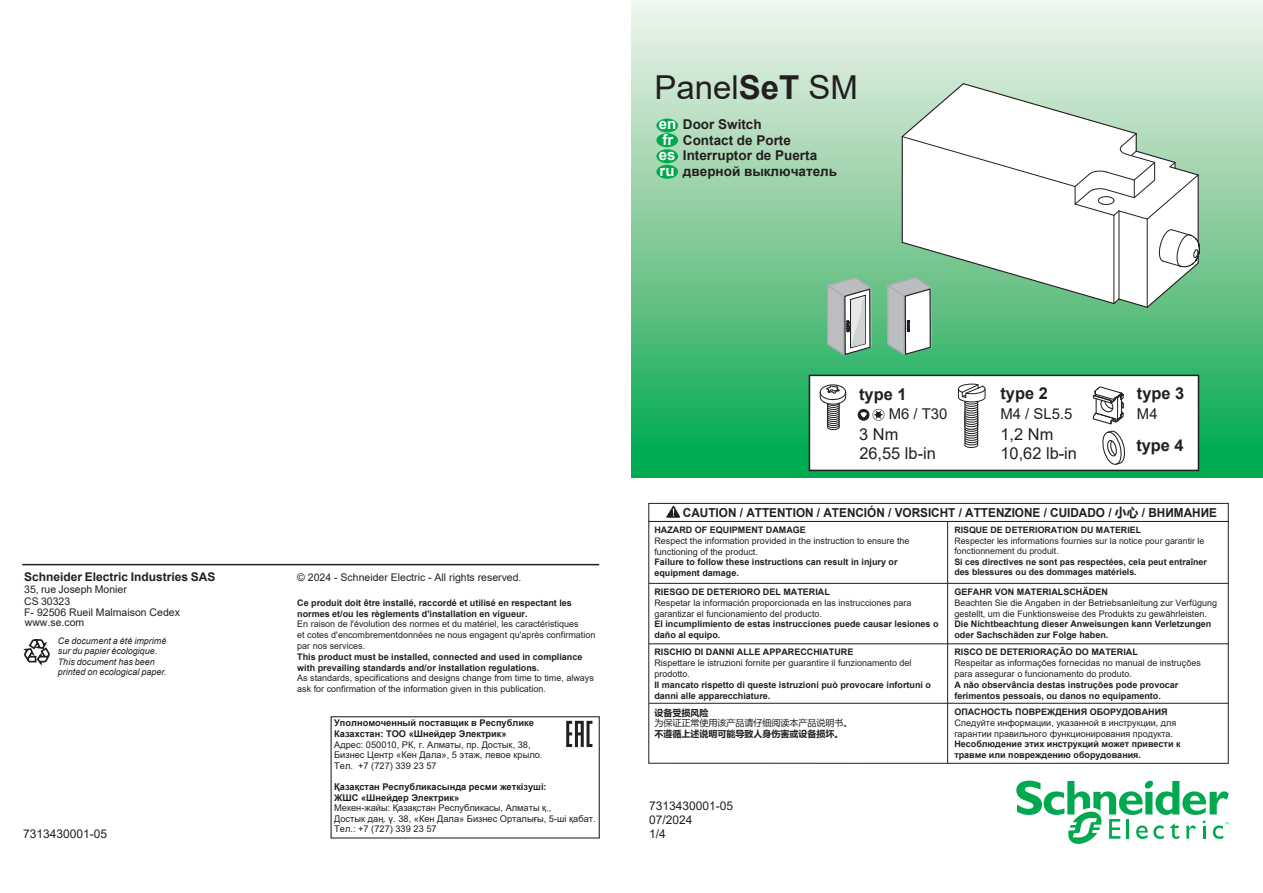
<style>
.page{position:relative;width:1263px;height:893px;background:#fff}
.page>*{position:absolute;margin:0;border:0;box-sizing:border-box;transform-origin:0 0}
.t1{font:33px "Arial";color:#231f20}
.t2{font:16.35px "Arial";color:#231f20}
.t3{font:700 16.35px "Arial";color:#231f20}
.t4{font:700 15px "Arial";color:#fff}
.t5{font:14.85px "Arial";color:#231f20}
.t6{font:700 13.5px "Arial";color:#231f20}
.t7{font:700 12.45px "Arial";color:#231f20;scale:.95 1}
.t8{font:12px/14.4px "Arial";color:#231f20}
.t9{font:700 12px "Arial";color:#231f20}
.t10{font:10.5px/12px "Arial";color:#231f20}
.t11{font:9.3px/10.6px "Arial";color:#231f20}
.t12{font:700 9.3px/10.6px "Arial";color:#231f20}
.t13{font:700 9px/10.8px "Arial";color:#231f20}
.t14{font:9px/10.8px "Arial";color:#231f20}
.t15{font:italic 9px/9.8px "Arial";color:#231f20}
.t16{font:700 9px "Microsoft Ya Hei UI";color:#231f20}
.t17{font:9px "Microsoft Ya Hei UI";color:#231f20}
.t18{font:700 8.85px/10.6px "Arial";color:#231f20}
.t19{font:8.85px/10.6px "Arial";color:#231f20}
.s1{font-weight:700}
.s2{font-size:15px;color:#fff}
.s3{font-family:"Microsoft Ya Hei UI"}
</style>
<div class="page">
<div style="left:632px;top:0;width:631px;height:478px;background:linear-gradient(to bottom,#faf3ec,#00a449)"></div>
<div style="left:809px;top:375px;width:389px;height:95px;background:#fff"></div>
<div style="left:809px;top:375px;width:390px;height:96px;border:2px solid #231f20"></div>
<div style="left:858px;top:409px;width:11px;height:12px;background:#231f20;border-radius:50%"></div>
<svg style="left:860px;top:409px;width:24px;height:12px"></svg>
<svg style="left:819px;top:384px;width:27px;height:46px"></svg>
<svg style="left:958px;top:383px;width:28px;height:65px"></svg>
<svg style="left:903px;top:220px;width:294px;height:9px"></svg>
<hr style="left:902px;top:137px;width:1px;height:105px;background:#231f20">
<hr style="left:1197px;top:175px;width:2px;height:67px;background:#231f20">
<hr style="left:1114px;top:215px;width:1px;height:88px;background:#231f20">
<hr style="left:1119px;top:211px;width:1px;height:88px;background:#231f20">
<hr style="left:1147px;top:219px;width:1px;height:88px;background:#231f20">
<svg style="left:901px;top:82px;width:298px;height:138px"></svg>
<svg style="left:886px;top:229px;width:314px;height:127px"></svg>
<svg style="left:826px;top:276px;width:46px;height:80px;background:#abbbb3"></svg>
<svg style="left:1092px;top:386px;width:33px;height:79px"></svg>
<div style="left:656px;top:149px;width:22px;height:14px;background:#00a94e;border-radius:50%"></div>
<div style="left:656px;top:133px;width:22px;height:14px;background:#00a94e;border-radius:50%"></div>
<div style="left:656px;top:119px;width:22px;height:13px;background:#00a94e;border-radius:50%"></div>
<div style="left:656px;top:165px;width:22px;height:14px;background:#00a94e;border-radius:50%"></div>
<div style="left:331px;top:716px;width:269px;height:122px;border:1px solid #231f20"></div>
<svg style="left:566px;top:721px;width:26px;height:26px"></svg>
<div style="left:648px;top:503px;width:581px;height:19px;border:1px solid #231f20"></div>
<div style="left:648px;top:521px;width:581px;height:243px;border:1px solid #231f20"></div>
<hr style="left:649px;top:583px;width:579px;height:1px;background:#231f20">
<hr style="left:947px;top:522px;width:1px;height:241px;background:#231f20">
<hr style="left:649px;top:643px;width:579px;height:1px;background:#231f20">
<hr style="left:649px;top:703px;width:579px;height:1px;background:#231f20">
<svg style="left:666px;top:506px;width:14px;height:12px"></svg>
<svg style="left:1016px;top:780px;width:213px;height:64px"></svg>
<hr style="left:22px;top:564px;width:577px;height:1px;background:#231f20">
<svg style="left:23px;top:639px;width:27px;height:27px"></svg>
<h1 class="t1" style="left:654px;top:65px;width:205px">Panel<span class="s1">SeT</span> SM</h1>
<h3 class="t6" style="left:659px;top:115px;width:104px"><span class="s2">en</span> Door Switch</h3>
<h3 class="t6" style="left:683px;top:130px;width:110px">Contact de Porte</h3>
<h3 class="t6" style="left:683px;top:146px;width:136px">Interruptor de Puerta</h3>
<h3 class="t6" style="left:660px;top:161px;width:179px"><span class="s2">ru</span> дверной выключатель</h3>
<h3 class="t4" style="left:662px;top:129px;width:12px">fr</h3>
<h3 class="t4" style="left:659px;top:145px;width:18px">es</h3>
<h2 class="t3" style="left:859px;top:382px;width:49px">type 1</h2>
<h2 class="t3" style="left:1000px;top:382px;width:49px">type 2</h2>
<h3 class="t5" style="left:1000px;top:404px;width:74px">M4 / SL5.5</h3>
<h2 class="t2" style="left:859px;top:423px;width:41px">3 Nm</h2>
<h2 class="t2" style="left:1000px;top:423px;width:54px">1,2 Nm</h2>
<h3 class="t5" style="left:889px;top:404px;width:60px">M6 / T30</h3>
<h2 class="t2" style="left:859px;top:442px;width:78px">26,55 lb-in</h2>
<h2 class="t2" style="left:1000px;top:442px;width:78px">10,62 lb-in</h2>
<h2 class="t3" style="left:1137px;top:382px;width:49px">type 3</h2>
<h3 class="t5" style="left:1137px;top:404px;width:22px">M4</h3>
<h2 class="t3" style="left:1136px;top:433px;width:49px">type 4</h2>
<h3 class="t9" style="left:24px;top:568px;width:193px">Schneider Electric Industries SAS</h3>
<p class="t10" style="left:24px;top:583px;width:104px">35, rue Joseph Monier<br>CS 30323</p>
<p class="t10" style="left:24px;top:607px;width:157px;line-height:10.2px">F- 92506 Rueil Malmaison Cedex www.se.com</p>
<p class="t13" style="left:297px;top:597px;width:276px">Ce produit doit être installé, raccordé et utilisé en respectant les normes et/ou les règlements d'installation en vigueur.</p>
<p class="t10" style="left:297px;top:571px;width:226px">© 2024 - Schneider Electric - All rights reserved.</p>
<p class="t14" style="left:297px;top:619px;width:300px">En raison de l'évolution des normes et du matériel, les caractéristiques<br>et cotes d'encombrementdonnées ne nous engagent qu'après confirmation par nos services.</p>
<p class="t13" style="left:297px;top:651px;width:287px">This product must be installed, connected and used in compliance with prevailing standards and/or installation regulations.</p>
<p class="t14" style="left:297px;top:673px;width:298px">As standards, specifications and designs change from time to time, always ask for confirmation of the information given in this publication.</p>
<p class="t15" style="left:58px;top:636px;width:110px">Ce document a été imprimé sur du papier écologique.</p>
<p class="t15" style="left:58px;top:657px;width:110px">This document has been printed on ecological paper.</p>
<h3 class="t7" style="left:683px;top:504px;width:564px">CAUTION / ATTENTION / ATENCIÓN / VORSICHT / ATTENZIONE / CUIDADO / <span class="s3">小心</span> / ВНИМАНИЕ</h3>
<p class="t13" style="left:654px;top:525px;width:153px">HAZARD OF EQUIPMENT DAMAGE</p>
<p class="t14" style="left:654px;top:535px;width:257px">Respect the information provided in the instruction to ensure the functioning of the product.</p>
<p class="t13" style="left:654px;top:557px;width:245px">Failure to follow these instructions can result in injury or equipment damage.</p>
<p class="t13" style="left:654px;top:587px;width:177px">RIESGO DE DETERIORO DEL MATERIAL</p>
<p class="t14" style="left:654px;top:597px;width:259px">Respetar la información proporcionada en las instrucciones para garantizar el funcionamiento del producto.</p>
<p class="t13" style="left:654px;top:619px;width:286px">El incumplimiento de estas instrucciones puede causar lesiones o daño al equipo.</p>
<p class="t13" style="left:654px;top:647px;width:200px">RISCHIO DI DANNI ALLE APPARECCHIATURE</p>
<p class="t14" style="left:654px;top:658px;width:259px">Rispettare le istruzioni fornite per guarantire il funzionamento del prodotto.</p>
<p class="t13" style="left:654px;top:679px;width:278px">Il mancato rispetto di queste istruzioni può provocare infortuni o danni alle apparecchiature.</p>
<p class="t18" style="left:954px;top:525px;width:188px">RISQUE DE DETERIORATION DU MATERIEL</p>
<p class="t19" style="left:954px;top:535px;width:251px">Respecter les informations fournies sur la notice pour garantir le fonctionnement du produit.</p>
<p class="t18" style="left:954px;top:556px;width:254px">Si ces directives ne sont pas respectées, cela peut entraîner des blessures ou des dommages matériels.</p>
<p class="t13" style="left:954px;top:587px;width:155px">GEFAHR VON MATERIALSCHÄDEN</p>
<p class="t14" style="left:954px;top:597px;width:264px">Beachten Sie die Angaben in der Betriebsanleitung zur Verfügung gestellt, um die Funktionsweise des Produkts zu gewährleisten.</p>
<p class="t13" style="left:954px;top:619px;width:259px">Die Nichtbeachtung dieser Anweisungen kann Verletzungen oder Sachschäden zur Folge haben.</p>
<p class="t13" style="left:954px;top:647px;width:185px">RISCO DE DETERIORAÇÃO DO MATERIAL</p>
<p class="t14" style="left:954px;top:658px;width:248px">Respeitar as informações fornecidas no manual de instruções para assegurar o funcionamento do produto.</p>
<p class="t13" style="left:954px;top:679px;width:226px">A não observância destas instruções pode provocar ferimentos pessoais, ou danos no equipamento.</p>
<p class="t16" style="left:654px;top:706px;width:55px">设备受损风险</p>
<p class="t17" style="left:654px;top:717px;width:199px">为保证正常使用该产品请仔细阅读本产品说明书。</p>
<p class="t16" style="left:654px;top:728px;width:190px">不遵循上述说明可能导致人身伤害或设备损坏。</p>
<p class="t12" style="left:334px;top:718px;width:201px">Уполномоченный поставщик в Республике<br>Казахстан: ТОО «Шнейдер Электрик»</p>
<p class="t11" style="left:334px;top:739px;width:210px">Адрес: 050010, РК, г. Алматы, пр. Достык, 38,<br>Бизнес Центр «Кен Дала», 5 этаж, левое крыло.<br>Тел. +7 (727) 339 23 57</p>
<p class="t12" style="left:334px;top:781px;width:214px">Қазақстан Республикасында ресми жеткізуші:<br>ЖШС «Шнейдер Электрик»</p>
<p class="t11" style="left:334px;top:802px;width:263px">Мекен-жайы: Қазақстан Республикасы, Алматы қ.,<br>Достык даң. ү. 38, «Кен Дала» Бизнес Орталығы, 5-ші қабат.<br>Тел.: +7 (727) 339 23 57</p>
<h3 class="t8" style="left:649px;top:798px;width:86px">7313430001-05<br>07/2024</h3>
<h3 class="t8" style="left:23px;top:827px;width:86px">7313430001-05</h3>
<h3 class="t8" style="left:649px;top:827px;width:18px">1/4</h3>
<p class="t13" style="left:954px;top:706px;width:215px">ОПАСНОСТЬ ПОВРЕЖДЕНИЯ ОБОРУДОВАНИЯ</p>
<p class="t14" style="left:954px;top:717px;width:223px">Следуйте информации, указанной в инструкции, для гарантии правильного функционирования продукта.</p>
<p class="t13" style="left:954px;top:739px;width:228px">Несоблюдение этих инструкций может привести к травме или повреждению оборудования.</p>
</div>
